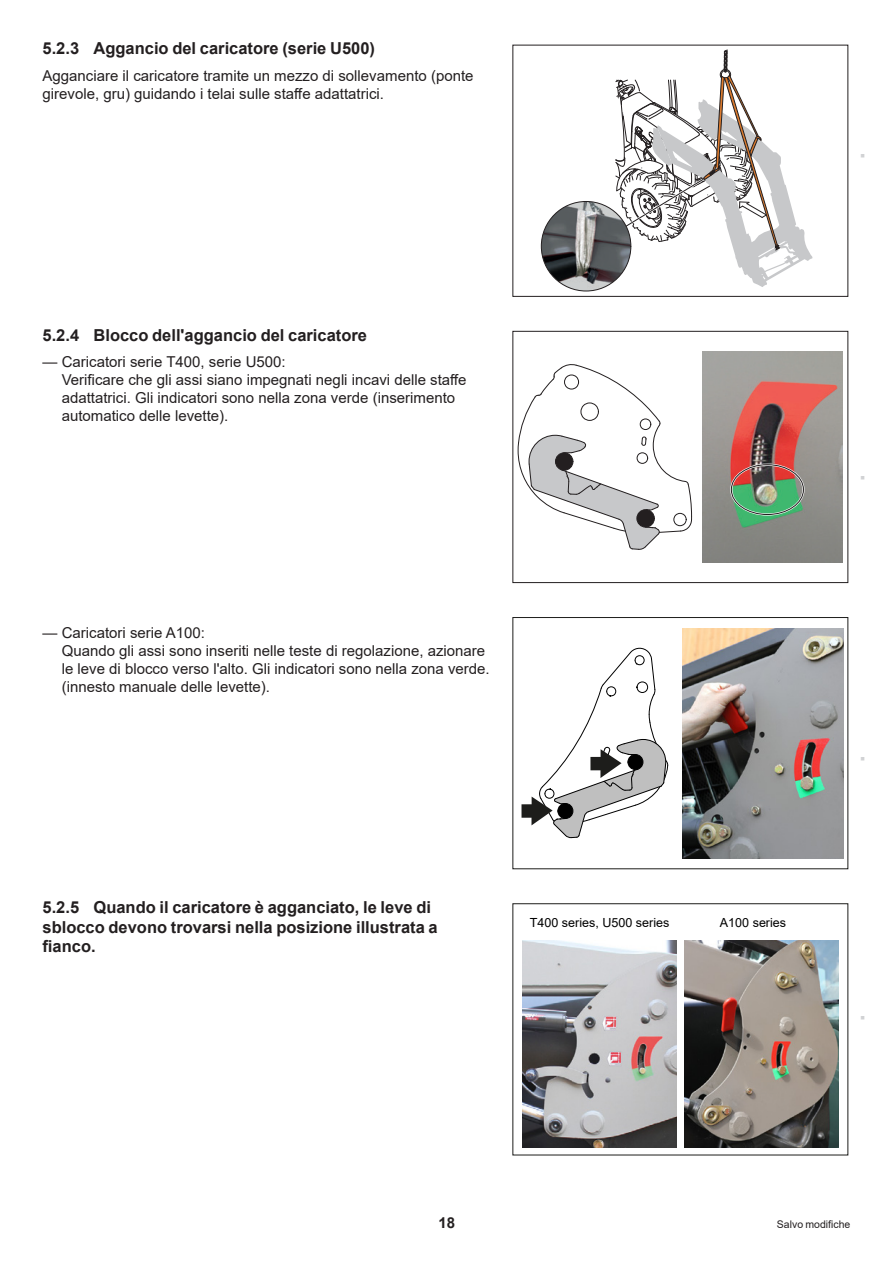
<style>
.page{position:relative;width:893px;height:1263px;background:#fff}
.page>*{position:absolute;margin:0;border:0;box-sizing:border-box;transform-origin:0 0}
.t1{font:700 16.5px/19.5px "Arial";color:#231f20}
.Texte_10{font:15px/18px "Arial";color:#231f20}
.t2{font:700 15px "Arial";color:#231f20}
.t3{font:12.6px "Arial";color:#000}
.Pied_Page_Droit{font:10.5px "Arial";color:#231f20}
.Texte_code{font:7.5px "Arial";color:#d1d2d4}
</style>
<div class="page">
<svg style="left:615px;top:49px;width:197px;height:238px"></svg>
<img style="left:541px;top:201px;width:90px;height:90px;border-radius:45px">
<div style="left:513px;top:331px;width:335px;height:252px;border:1px solid #231f20"></div>
<svg style="left:518px;top:364px;width:174px;height:186px"></svg>
<img style="left:702px;top:352px;width:141px;height:210px">
<div style="left:730px;top:464px;width:74px;height:52px;border:2px solid #fff;border-radius:50%"></div>
<div style="left:731px;top:464px;width:73px;height:51px;border:1px solid #231f20;border-radius:50%"></div>
<svg style="left:521px;top:648px;width:147px;height:190px"></svg>
<img style="left:683px;top:628px;width:161px;height:230px">
<img style="left:684px;top:941px;width:154px;height:207px">
<img style="left:522px;top:941px;width:154px;height:207px">
<p class="t1" style="left:43px;top:39px;width:334px">5.2.3 Aggancio del caricatore (serie U500)</p>
<p class="Texte_10" style="left:43px;top:67px;width:432px">Agganciare il caricatore tramite un mezzo di sollevamento (ponte girevole, gru) guidando i telai sulle staffe adattatrici.</p>
<p class="t1" style="left:43px;top:325px;width:326px">5.2.4 Blocco dell'aggancio del caricatore</p>
<p class="Texte_10" style="left:62px;top:353px;width:406px;text-indent:-19px">— Caricatori serie T400, serie U500:<br>Verificare che gli assi siano impegnati negli incavi delle staffe adattatrici. Gli indicatori sono nella zona verde (inserimento automatico delle levette).</p>
<p class="Texte_10" style="left:62px;top:624px;width:430px;text-indent:-19px">— Caricatori serie A100:<br>Quando gli assi sono inseriti nelle teste di regolazione, azionare le leve di blocco verso l'alto. Gli indicatori sono nella zona verde. (innesto manuale delle levette).</p>
<p class="t1" style="left:43px;top:898px;width:397px">5.2.5 Quando il caricatore è agganciato, le leve di sblocco devono trovarsi nella posizione illustrata a fianco.</p>
<p class="t3" style="left:530px;top:914px;width:141px">T400 series, U500 series</p>
<p class="t3" style="left:720px;top:914px;width:68px">A100 series</p>
<p class="Texte_code" style="left:857px;top:158px;width:6px;rotate:-90deg">■</p>
<p class="Texte_code" style="left:857px;top:480px;width:6px;rotate:-90deg">■</p>
<p class="Texte_code" style="left:857px;top:761px;width:6px;rotate:-90deg">■</p>
<p class="Texte_code" style="left:857px;top:1020px;width:6px;rotate:-90deg">■</p>
<p class="t2" style="left:438px;top:1212px;width:18px">18</p>
<p class="Pied_Page_Droit" style="left:777px;top:1217px;width:75px">Salvo modifiche</p>
</div>
